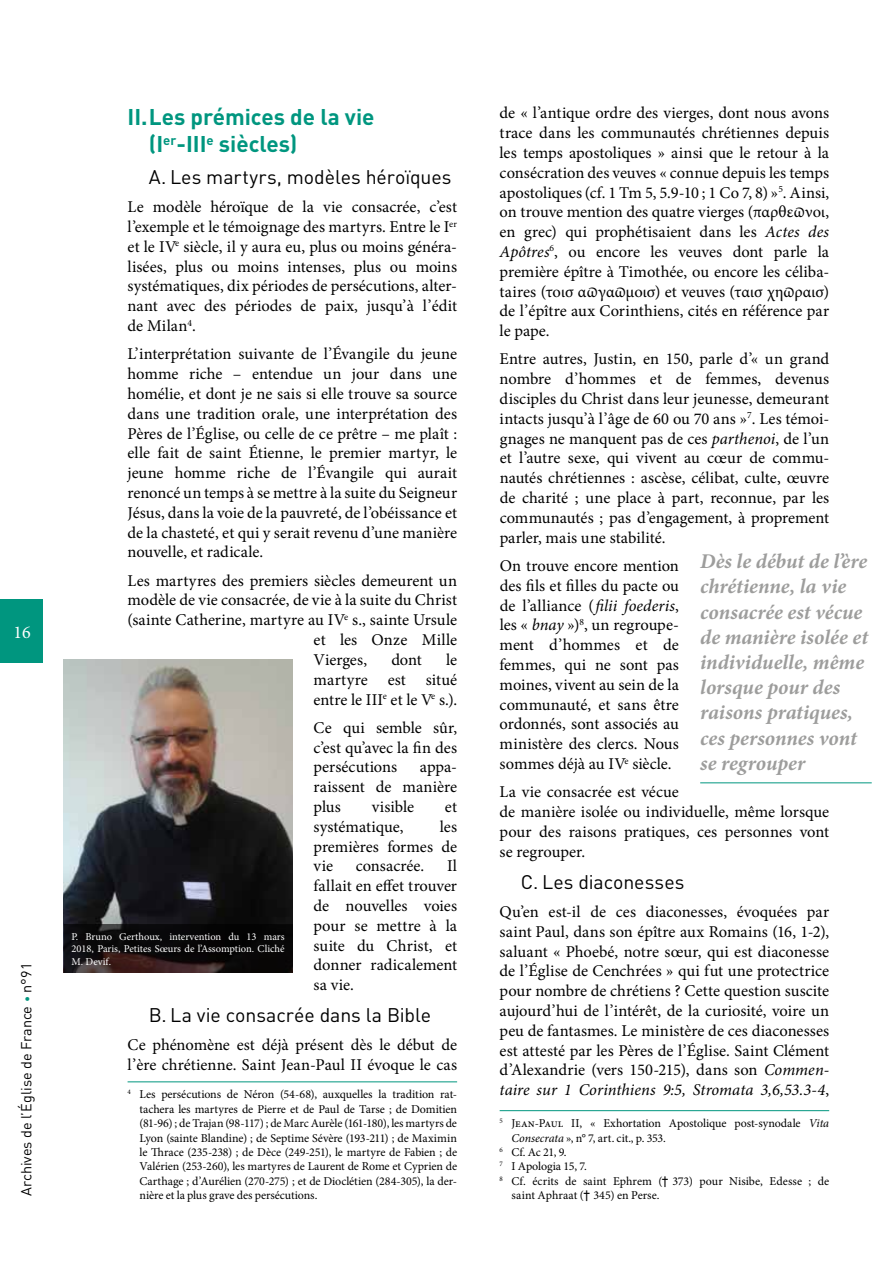
<style>
.page{position:relative;width:893px;height:1263px;background:#fff}
.page>*{position:absolute;margin:0;border:0;box-sizing:border-box;transform-origin:0 0}
.t1{font:700 22.5px/27px "DIN";color:#00967f}
.t2{font:italic 700 21px/25.2px "Minion Pro";color:#9d9d9c}
.t3{font:19.5px "DIN";letter-spacing:-.005em;color:#000}
.t4{font:18px "Minion Pro";color:#fff}
.t5{font:16.5px/19.8px "Minion Pro";letter-spacing:-.005em;color:#000;text-align:justify}
.t6{font:14.4px "DIN";color:#000}
.t7{font:12px/14.4px "Minion Pro";letter-spacing:-.005em;color:#000;text-align:justify}
.t8{font:10.5px/12.6px "Minion Pro";color:#fff;text-align:justify}
.s1{font-weight:500;font-size:12px;color:#00967f}
.s2{font-style:italic}
.s3{font-family:"Arial"}
</style>
<div class="page">
<div style="left:0;top:600px;width:43px;height:63px;background:#00967f"></div>
<hr style="left:128px;top:1081px;width:329px;height:1px;background:#00967f">
<hr style="left:500px;top:1110px;width:329px;height:1px;background:#00967f">
<img style="left:64px;top:659px;width:228px;height:265px">
<svg style="left:64px;top:924px;width:228px;height:48px;background:#120d0e"></svg>
<hr style="left:700px;top:782px;width:172px;height:1px;background:#00967f">
<p class="t4" style="left:13px;top:620px;width:19px">16</p>
<p class="t6" style="left:17px;top:1196px;width:234px;rotate:-90deg">Archives de l’Église de France <span class="s1">•</span> n°91</p>
<h1 class="t1" style="left:149px;top:102px;width:227px;text-indent:-21px">II.Les prémices de la vie (I<sup>er</sup>-III<sup>e</sup> siècles)</h1>
<p class="t3" style="left:149px;top:165px;width:304px">A. Les martyrs, modèles héroïques</p>
<p class="t5" style="left:128px;top:197px;width:331px">Le modèle héroïque de la vie consacrée, c’est l’exemple et le témoignage des martyrs. Entre le I<sup>er </sup>et le IV<sup>e</sup> siècle, il y aura eu, plus ou moins généra&shy;lisées, plus ou moins intenses, plus ou moins systématiques, dix périodes de persécutions, alter&shy;nant avec des périodes de paix, jusqu’à l’édit de Milan<sup>4</sup>.</p>
<p class="t5" style="left:128px;top:344px;width:331px">L’interprétation suivante de l’Évangile du jeune homme riche – entendue un jour dans une homélie, et dont je ne sais si elle trouve sa source dans une tradition orale, une interprétation des Pères de l’Église, ou celle de ce prêtre – me plaît : elle fait de saint Étienne, le premier martyr, le jeune homme riche de l’Évangile qui aurait renoncé un temps à se mettre à la suite du Seigneur Jésus, dans la voie de la pauvreté, de l’obéissance et de la chasteté, et qui y serait revenu d’une manière nouvelle, et radicale.</p>
<p class="t5" style="left:128px;top:571px;width:331px">Les martyres des premiers siècles demeurent un</p>
<p class="t5" style="left:128px;top:590px;width:331px">modèle de vie consacrée, de vie à la suite du Christ</p>
<p class="t5" style="left:128px;top:610px;width:331px">(sainte Catherine, martyre au IV<sup>e</sup> s., sainte Ursule</p>
<p class="t5" style="left:314px;top:630px;width:145px">et les Onze Mille</p>
<p class="t5" style="left:314px;top:650px;width:55px">Vierges,</p>
<p class="t5" style="left:391px;top:650px;width:32px">dont</p>
<p class="t5" style="left:314px;top:650px;width:145px;text-indent:132px">le martyre est situé entre le III<sup>e</sup> et le V<sup>e</sup> s.).</p>
<p class="t5" style="left:314px;top:718px;width:145px">Ce qui semble sûr, c’est qu’avec la fin des persécutions</p>
<p class="t5" style="left:314px;top:757px;width:145px;text-indent:106px">appa&shy;raissent de manière plus</p>
<p class="t5" style="left:372px;top:797px;width:44px">visible</p>
<p class="t5" style="left:445px;top:797px;width:14px">et</p>
<p class="t5" style="left:314px;top:817px;width:91px">systématique,</p>
<p class="t5" style="left:314px;top:817px;width:145px;text-indent:126px">les premières formes de vie</p>
<p class="t5" style="left:314px;top:856px;width:145px;text-indent:133px">Il fallait en effet trouver de nouvelles voies pour se mettre à la suite du Christ, et donner radicalement sa vie.</p>
<p class="t3" style="left:149px;top:1003px;width:284px">B. La vie consacrée dans la Bible</p>
<p class="t5" style="left:128px;top:1035px;width:331px">Ce phénomène est déjà présent dès le début de l’ère chrétienne. Saint Jean-Paul II évoque le cas</p>
<p class="t7" style="left:140px;top:1087px;width:319px;text-indent:-12px"><sup>4</sup> Les persécutions de Néron (54-68), auxquelles la tradition rat&shy;tachera les martyres de Pierre et de Paul de Tarse ; de Domitien (81-96) ; de Trajan (98-117) ; de Marc Aurèle (161-180), les martyrs de Lyon (sainte Blandine) ; de Septime Sévère (193-211) ; de Maximin le Thrace (235-238) ; de Dèce (249-251), le martyre de Fabien ; de Valérien (253-260), les martyres de Laurent de Rome et Cyprien de Carthage ; d’Aurélien (270-275) ; et de Dioclétien (284-305), la der&shy;nière et la plus grave des persécutions.</p>
<p class="t5" style="left:356px;top:856px;width:70px">consacrée.</p>
<p class="t8" style="left:71px;top:930px;width:215px">P. Bruno Gerthoux, intervention du 13 mars 2018, Paris, Petites Sœurs de l’Assomption. Cliché M. Devif.</p>
<p class="t5" style="left:500px;top:103px;width:331px">de « l’antique ordre des vierges, dont nous avons trace dans les communautés chrétiennes depuis les temps apostoliques » ainsi que le retour à la consécration des veuves « connue depuis les temps apostoliques (cf. 1 Tm 5, 5.9-10 ; 1 Co 7, 8) »<sup>5</sup>. Ainsi, on trouve mention des quatre vierges (παρθεϖνοι, en grec) qui prophétisaient dans les <span class="s2">Actes des Apôtres</span><sup>6</sup>, ou encore les veuves dont parle la première épître à Timothée, ou encore les céliba&shy;taires (τοισ αϖγαϖμοισ) et veuves (ταισ χηϖραισ) de l’épître aux Corinthiens, cités en référence par le pape.</p>
<p class="t5" style="left:500px;top:349px;width:331px">Entre autres, Justin, en 150, parle d’« un grand nombre d’hommes et de femmes, devenus disciples du Christ dans leur jeunesse, demeurant intacts jusqu’à l’âge de 60 ou 70 ans »<sup>7</sup>. Les témoi&shy;gnages ne manquent pas de ces <span class="s2">parthenoi</span>, de l’un et l’autre sexe, qui vivent au cœur de commu&shy;nautés chrétiennes : ascèse, célibat, culte, œuvre de charité ; une place à part, reconnue, par les communautés ; pas d’engagement, à proprement parler, mais une stabilité.</p>
<p class="t5" style="left:500px;top:556px;width:181px">On trouve encore mention des fils et filles du pacte ou de l’alliance (<span class="s2">filii foederis</span>, les « <span class="s2">bnay</span> »)<sup>8</sup>, un regroupe&shy;ment d’hommes et de femmes, qui ne sont pas moines, vivent au sein de la communauté, et sans être ordonnés, sont associés au ministère des clercs. Nous sommes déjà au IV<sup>e</sup> siècle.</p>
<p class="t5" style="left:500px;top:782px;width:331px;text-align:left">La vie consacrée est vécue<br>de manière isolée ou individuelle, même lorsque pour des raisons pratiques, ces personnes vont se regrouper.</p>
<p class="t3" style="left:521px;top:869px;width:165px">C. Les diaconesses</p>
<p class="t5" style="left:500px;top:902px;width:331px">Qu’en est-il de ces diaconesses, évoquées par saint Paul, dans son épître aux Romains (16, 1-2), saluant « Phoebé, notre sœur, qui est diaconesse de l’Église de Cenchrées » qui fut une protectrice pour nombre de chrétiens ? Cette question suscite aujourd’hui de l’intérêt, de la curiosité, voire un peu de fantasmes. Le ministère de ces diaconesses est attesté par les Pères de l’Église. Saint Clément d’Alexandrie (vers 150-215), dans son <span class="s2">Commen&shy;taire sur 1 Corinthiens 9:5, Stromata 3,6,53.3-4</span>,</p>
<p class="t7" style="left:500px;top:1116px;width:331px"><sup>5</sup> Jean-Paul II, « Exhortation Apostolique post-synodale <span class="s2">Vita</span></p>
<p class="t7" style="left:512px;top:1130px;width:156px"><span class="s2">Consecrata</span> », n° 7, art. cit., p. 353.</p>
<p class="t7" style="left:500px;top:1145px;width:69px"><sup>6</sup> Cf. Ac 21, 9.</p>
<p class="t7" style="left:500px;top:1159px;width:89px"><sup>7</sup> I Apologia 15, 7.</p>
<p class="t7" style="left:500px;top:1174px;width:331px"><sup>8</sup> Cf. écrits de saint Ephrem (<span class="s3">†</span> 373) pour Nisibe, Edesse ; de</p>
<p class="t7" style="left:512px;top:1188px;width:150px">saint Aphraat (<span class="s3">†</span> 345) en Perse.</p>
<p class="t2" style="left:700px;top:548px;width:169px">Dès le début de l’ère chrétienne, la vie consacrée est vécue de manière isolée et individuelle, même lorsque pour des raisons pratiques, ces personnes vont se regrouper</p>
</div>
